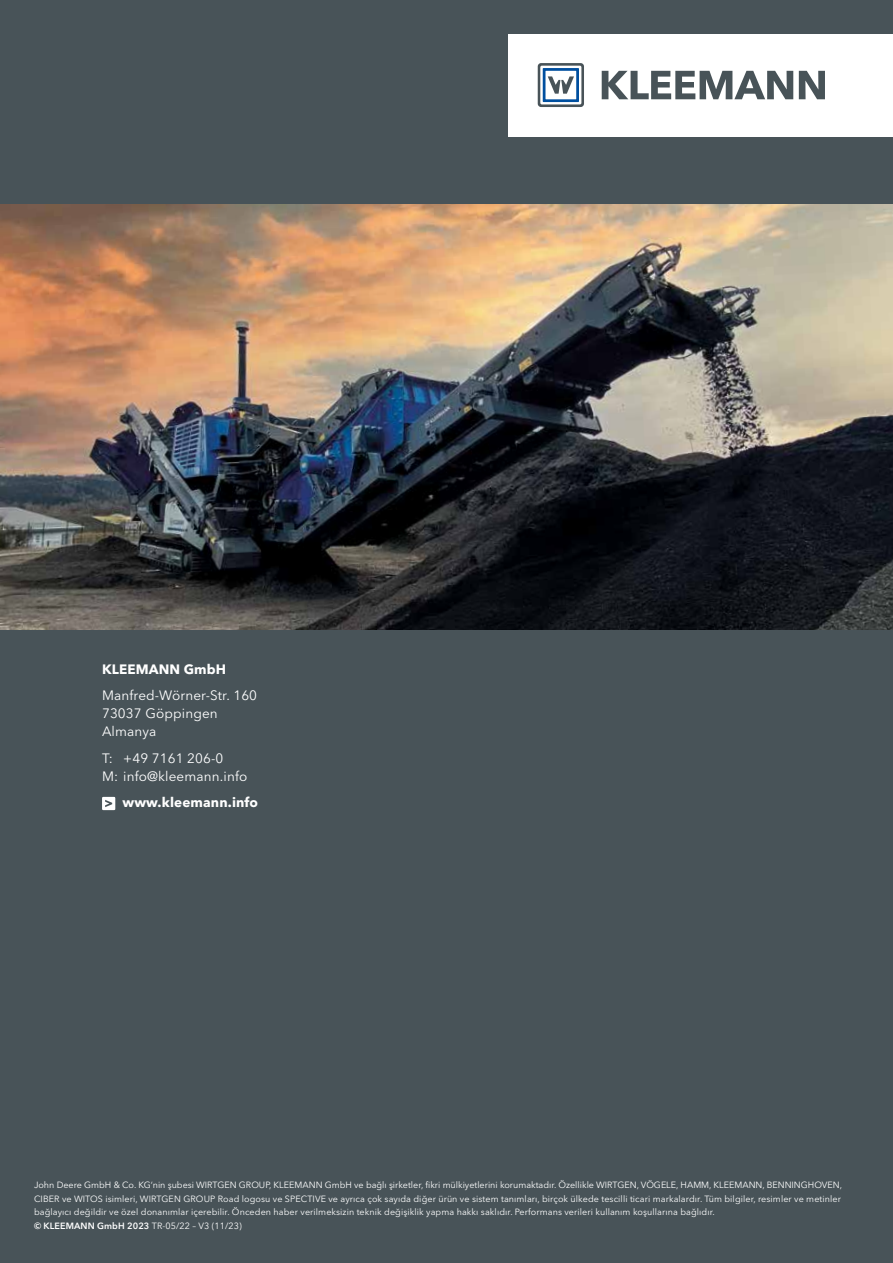
<style>
.page{position:relative;width:893px;height:1263px;background:#485358}
.page>*{position:absolute;margin:0;border:0;box-sizing:border-box;transform-origin:0 0}
.t1{font:13.5px/18px "Avenir Next LT Pro";letter-spacing:.01em;color:#fff}
.t2{font:700 13.5px "Avenir Next LT Pro";letter-spacing:.01em;color:#fff}
.t3{font:9px/13.5px "Avenir Next LT Pro";letter-spacing:.01em;color:#fff}
.s1{font-weight:600}
</style>
<div class="page">
<div style="left:509px;top:34px;width:384px;height:102px;background:#fff"></div>
<svg style="left:602px;top:71px;width:191px;height:28px"></svg>
<svg style="left:799px;top:71px;width:26px;height:28px"></svg>
<svg style="left:538px;top:63px;width:46px;height:44px"></svg>
<img style="left:0;top:204px;width:893px;height:425px">
<svg style="left:102px;top:797px;width:13px;height:13px"></svg>
<h1 class="t2" style="left:102px;top:661px;width:126px">KLEEMANN GmbH</h1>
<h1 class="t1" style="left:102px;top:686px;width:157px">Manfred-Wörner-Str. 160<br>73037 Göppingen<br>Almanya</h1>
<h1 class="t1" style="left:102px;top:749px;width:147px">T: +49 7161 206-0<br>M: info@kleemann.info</h1>
<h1 class="t2" style="left:122px;top:794px;width:137px">www.kleemann.info</h1>
<p class="t3" style="left:34px;top:1178px;width:809px">John Deere GmbH &amp; Co. KG‘nin şubesi WIRTGEN GROUP, KLEEMANN GmbH ve bağlı şirketler, fikri mülkiyetlerini korumaktadır. Özellikle WIRTGEN, VÖGELE, HAMM, KLEEMANN, BENNINGHOVEN, CIBER ve WITOS isimleri, WIRTGEN GROUP Road logosu ve SPECTIVE ve ayrıca çok sayıda diğer ürün ve sistem tanımları, birçok ülkede tescilli ticari markalardır. Tüm bilgiler, resimler ve metinler bağlayıcı değildir ve özel donanımlar içerebilir. Önceden haber verilmeksizin teknik değişiklik yapma hakkı saklıdır. Performans verileri kullanım koşullarına bağlıdır.<br><span class="s1">© KLEEMANN GmbH 2023</span> TR-05/22 – V3 (11/23)</p>
</div>
